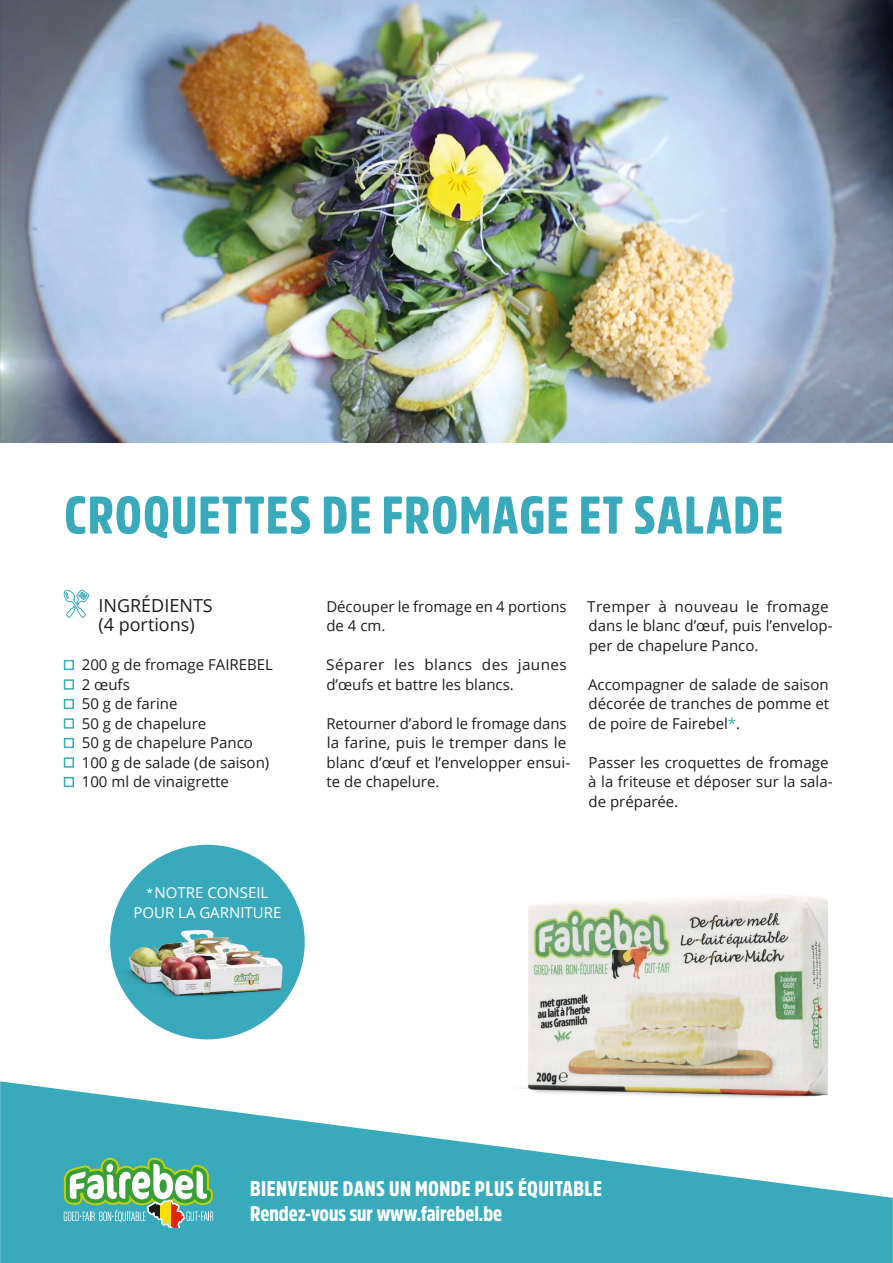
<style>
.page{position:relative;width:893px;height:1263px;background:#fff}
.page>*{position:absolute;margin:0;border:0;box-sizing:border-box;transform-origin:0 0}
.t1{font:900 52.5px "Amsi Pro Cond";letter-spacing:.02em;color:#39aabc}
.t2{font:900 21px "Amsi Pro Cond";letter-spacing:.02em;color:#fff}
.t3{font:900 21px "Amsi Pro Cond";color:#fff}
.t4{font:18px/19.5px "Open Sans";color:#1d1d1b}
.t5{font:15px/19.5px "Open Sans";color:#1d1d1b}
.t6{font:15px/19.5px "Open Sans";letter-spacing:.025em;color:#1d1d1b}
.t7{font:15px/19.5px "Open Sans";color:#fff;text-align:center}
.s1{font-size:12px}
.s2{color:#39aabc}
</style>
<div class="page">
<img style="left:0;top:0;width:893px;height:442px">
<svg style="left:0;top:1081px;width:893px;height:182px;fill:#39aabc"></svg>
<svg style="left:64px;top:1158px;width:149px;height:70px"></svg>
<img style="left:492px;top:895px;width:350px;height:218px">
<svg style="left:63px;top:589px;width:27px;height:29px"></svg>
<div style="left:64px;top:660px;width:10px;height:10px;border:2px solid #39aabc"></div>
<div style="left:64px;top:679px;width:10px;height:11px;border:2px solid #39aabc"></div>
<div style="left:64px;top:699px;width:10px;height:10px;border:2px solid #39aabc"></div>
<div style="left:64px;top:718px;width:10px;height:11px;border:2px solid #39aabc"></div>
<div style="left:64px;top:738px;width:10px;height:10px;border:2px solid #39aabc"></div>
<div style="left:64px;top:757px;width:10px;height:11px;border:2px solid #39aabc"></div>
<div style="left:64px;top:777px;width:10px;height:10px;border:2px solid #39aabc"></div>
<div style="left:110px;top:845px;width:195px;height:194px;background:#39aabc;border-radius:50%"></div>
<img style="left:117px;top:930px;width:112px;height:62px">
<img style="left:149px;top:939px;width:135px;height:65px">
<p class="t1" style="left:64px;top:479px;width:720px">CROQUETTES DE FROMAGE ET SALADE</p>
<p class="t4" style="left:98px;top:595px;width:116px">INGRÉDIENTS (4 portions)</p>
<p class="t5" style="left:82px;top:654px;width:193px">200 g de fromage FAIREBEL</p>
<p class="t5" style="left:82px;top:674px;width:50px">2 œufs</p>
<p class="t5" style="left:82px;top:693px;width:97px">50 g de farine</p>
<p class="t5" style="left:82px;top:713px;width:126px">50 g de chapelure</p>
<p class="t5" style="left:82px;top:732px;width:173px">50 g de chapelure Panco</p>
<p class="t5" style="left:82px;top:752px;width:189px">100 g de salade (de saison)</p>
<p class="t5" style="left:82px;top:771px;width:149px">100 ml de vinaigrette</p>
<p class="t7" style="left:133px;top:882px;width:149px"><span class="s1">*</span> NOTRE CONSEIL<br>POUR LA GARNITURE</p>
<p class="t5" style="left:326px;top:596px;width:242px">Découper le fromage en 4 portions de 4 cm.</p>
<p class="t6" style="left:326px;top:654px;width:242px">Séparer les blancs des jaunes d’œufs et battre les blancs.</p>
<p class="t5" style="left:326px;top:713px;width:245px">Retourner d’abord le fromage dans la farine, puis le tremper dans le blanc d’œuf et l’envelopper ensui&shy;te de chapelure.</p>
<p class="t5" style="left:587px;top:596px;width:247px">Tremper à nouveau le fromage dans le blanc d’œuf, puis l’envelop&shy;per de chapelure Panco.</p>
<p class="t5" style="left:588px;top:674px;width:243px;text-align:justify">Accompagner de salade de saison décorée de tranches de pomme et de poire de Fairebel<span class="s2">*</span>.</p>
<p class="t5" style="left:588px;top:752px;width:246px">Passer les croquettes de fromage à la friteuse et déposer sur la sala&shy;de préparée.</p>
<p class="t2" style="left:250px;top:1174px;width:353px">BIENVENUE DANS UN MONDE PLUS ÉQUITABLE</p>
<p class="t3" style="left:250px;top:1199px;width:254px">Rendez-vous sur www.fairebel.be</p>
</div>
